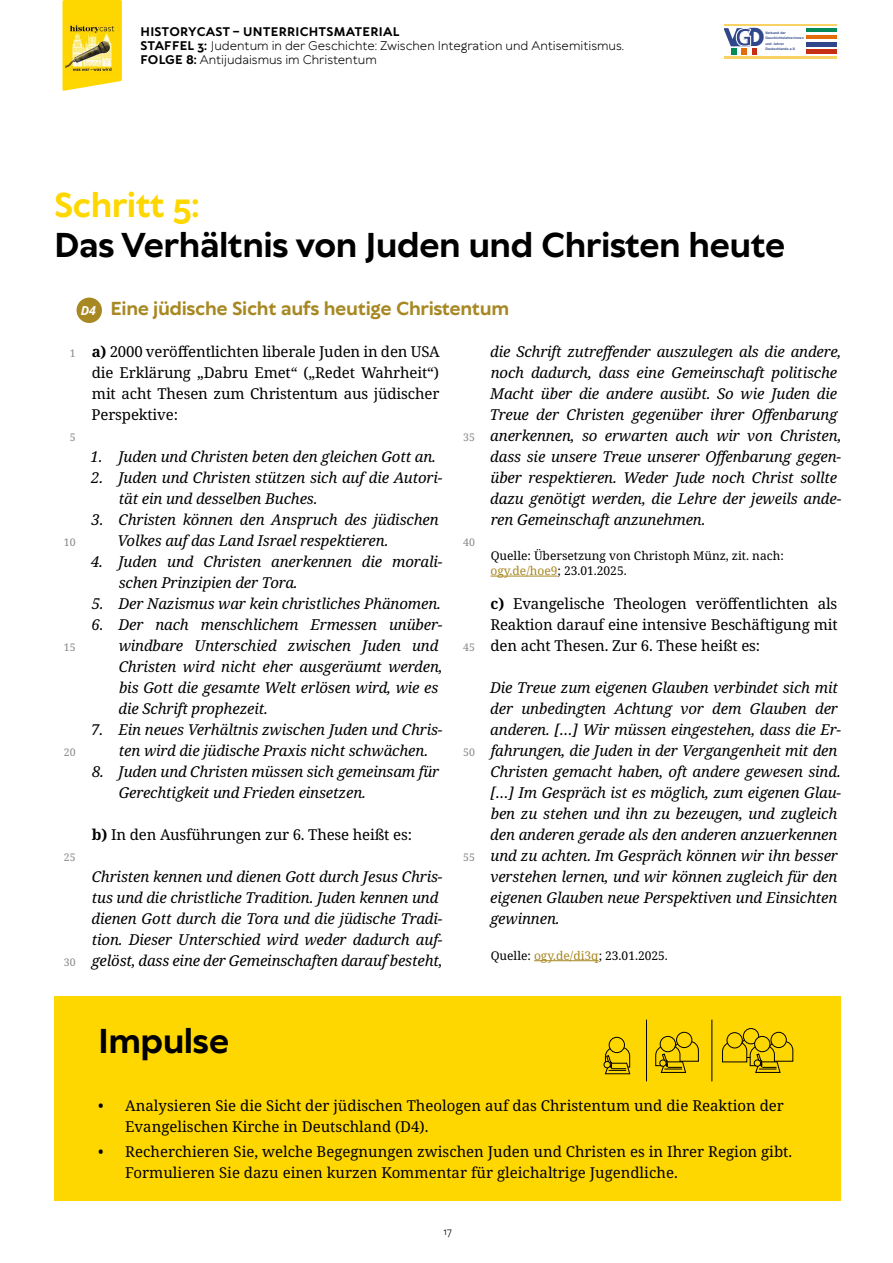
<style>
.page{position:relative;width:893px;height:1263px;background:#fff}
.page>*{position:absolute;margin:0;border:0;box-sizing:border-box;transform-origin:0 0}
.t1{font:700 33px "TT Wellingtons";letter-spacing:-.02em;color:#000}
.t2{font:700 33px "TT Wellingtons";letter-spacing:-.02em;color:#ffd700}
.t3{font:700 24.15px "Open Sans";color:#30488b}
.t4{font:700 18px "TT Wellingtons";letter-spacing:-.02em;color:#a78823}
.t5{font:italic 15px/21px "Noto Serif";letter-spacing:-.01em;color:#000}
.t6{font:15px/21px "Noto Serif";color:#000;text-align:justify}
.t7{font:12px/14.4px "TT Wellingtons";color:#000}
.t8{font:12px/14.4px "Noto Serif";color:#000}
.t9{font:10.5px "Noto Serif";color:#878787}
.t10{font:10.5px "TT Wellingtons";color:#000}
.t11{font:700 3.45px/5.4px "Helvetica Neue";letter-spacing:.025em;color:#30488b}
.s1{font-weight:700}
.s2{font-family:"Futura"}
.s3{font-family:"Noto Sans";font-style:italic;font-size:12.45px;color:#fff}
.s4{color:#a78823}
</style>
<div class="page">
<svg style="left:62px;top:0;width:60px;height:91px;background:#fedc21"></svg>
<img style="left:66px;top:22px;width:53px;height:52px">
<img style="left:806px;top:28px;width:31px;height:4px">
<img style="left:806px;top:35px;width:31px;height:4px">
<img style="left:806px;top:43px;width:31px;height:3px">
<img style="left:806px;top:50px;width:31px;height:3px">
<img style="left:725px;top:24px;width:112px;height:1px">
<img style="left:725px;top:57px;width:112px;height:1px">
<svg style="left:725px;top:28px;width:32px;height:27px"></svg>
<div style="left:77px;top:298px;width:25px;height:25px;background:#a78823;border-radius:50%"></div>
<hr style="left:490px;top:576px;width:67px;height:1px;background:#a78823">
<hr style="left:534px;top:960px;width:65px;height:1px;background:#a78823">
<div style="left:54px;top:996px;width:786px;height:205px;background:#ffd700"></div>
<div style="left:609px;top:1037px;width:16px;height:16px;border:1px solid #000;border-radius:50%"></div>
<svg style="left:604px;top:1046px;width:27px;height:28px"></svg>
<div style="left:660px;top:1036px;width:16px;height:16px;border:1px solid #000;border-radius:50%"></div>
<div style="left:676px;top:1032px;width:16px;height:16px;border:1px solid #000;border-radius:50%"></div>
<svg style="left:655px;top:1040px;width:44px;height:33px"></svg>
<div style="left:727px;top:1032px;width:16px;height:16px;border:1px solid #000;border-radius:50%"></div>
<div style="left:743px;top:1028px;width:16px;height:16px;border:1px solid #000;border-radius:50%"></div>
<hr style="left:646px;top:1020px;width:1px;height:61px;background:#000">
<hr style="left:711px;top:1020px;width:1px;height:61px;background:#000">
<div style="left:754px;top:1036px;width:16px;height:16px;border:1px solid #000;border-radius:50%"></div>
<div style="left:771px;top:1032px;width:16px;height:16px;border:1px solid #000;border-radius:50%"></div>
<svg style="left:722px;top:1037px;width:72px;height:36px"></svg>
<p class="t7" style="left:141px;top:24px;width:485px"><span class="s1">HISTORYCAST – UNTERRICHTSMATERIAL<br>STAFFEL 3:</span> Judentum in der Geschichte: Zwischen Integration und Antisemitismus.<br><span class="s1">FOLGE 8:</span> Antijudaismus im Christentum</p>
<h2 class="t3" style="left:735px;top:20px;width:31px">G<span class="s2">D</span></h2>
<p class="t11" style="left:765px;top:30px;width:40px">Verband der<br>Geschichtslehrerinnen und -lehrer<br>Deutschlands e.V.</p>
<h1 class="t2" style="left:54px;top:184px;width:147px">Schritt 5:</h1>
<h1 class="t1" style="left:54px;top:223px;width:733px">Das Verhältnis von Juden und Christen heute</h1>
<p class="t4" style="left:81px;top:297px;width:430px"><span class="s3">D4</span> Eine jüdische Sicht aufs heutige Christentum</p>
<p class="t6" style="left:92px;top:342px;width:349px"><span class="s1">a)</span> 2000 veröffentlichten liberale Juden in den USA die Erklärung „Dabru Emet“ („Redet Wahrheit“) mit acht Thesen zum Christentum aus jüdischer Perspektive:</p>
<p class="t5" style="left:90px;top:447px;width:347px">1. Juden und Christen beten den gleichen Gott an.</p>
<p class="t5" style="left:119px;top:468px;width:325px;text-indent:-27px">2. Juden und Christen stützen sich auf die Autori&shy;tät ein und desselben Buches.</p>
<p class="t5" style="left:118px;top:510px;width:323px;text-indent:-26px">3. Christen können den Anspruch des jüdischen<br>Volkes auf das Land Israel respektieren.</p>
<p class="t5" style="left:119px;top:552px;width:325px;text-indent:-28px">4. Juden und Christen anerkennen die morali&shy;schen Prinzipien der Tora.</p>
<p class="t5" style="left:92px;top:594px;width:351px">5. Der Nazismus war kein christliches Phänomen.</p>
<p class="t5" style="left:119px;top:615px;width:326px;text-indent:-27px">6. Der nach menschlichem Ermessen unüber&shy;windbare Unterschied zwischen Juden und Christen wird nicht eher ausgeräumt werden, bis Gott die gesamte Welt erlösen wird, wie es die Schrift prophezeit.</p>
<p class="t5" style="left:119px;top:720px;width:325px;text-indent:-28px">7. Ein neues Verhältnis zwischen Juden und Chris&shy;ten wird die jüdische Praxis nicht schwächen.</p>
<p class="t5" style="left:119px;top:762px;width:322px;text-indent:-27px">8. Juden und Christen müssen sich gemeinsam für<br>Gerechtigkeit und Frieden einsetzen.</p>
<p class="t6" style="left:92px;top:825px;width:321px"><span class="s1">b)</span> In den Ausführungen zur 6. These heißt es:</p>
<p class="t5" style="left:91px;top:867px;width:353px">Christen kennen und dienen Gott durch Jesus Chris&shy;tus und die christliche Tradition. Juden kennen und dienen Gott durch die Tora und die jüdische Tradi&shy;tion. Dieser Unterschied wird weder dadurch auf&shy;gelöst, dass eine der Gemeinschaften darauf besteht,</p>
<p class="t5" style="left:490px;top:342px;width:353px">die Schrift zutreffender auszulegen als die andere, noch dadurch, dass eine Gemeinschaft politische Macht über die andere ausübt. So wie Juden die Treue der Christen gegenüber ihrer Offenbarung anerkennen, so erwarten auch wir von Christen, dass sie unsere Treue unserer Offenbarung gegen&shy;über respektieren. Weder Jude noch Christ sollte dazu genötigt werden, die Lehre der jeweils ande&shy;ren Gemeinschaft anzunehmen.</p>
<p class="t8" style="left:490px;top:549px;width:295px">Quelle: Übersetzung von Christoph Münz, zit. nach: <span class="s4">ogy.de/hoe9</span>; 23.01.2025.</p>
<p class="t6" style="left:490px;top:594px;width:349px"><span class="s1">c)</span> Evangelische Theologen veröffentlichten als Reaktion darauf eine intensive Beschäftigung mit den acht Thesen. Zur 6. These heißt es:</p>
<p class="t5" style="left:490px;top:678px;width:353px">Die Treue zum eigenen Glauben verbindet sich mit der unbedingten Achtung vor dem Glauben der anderen. […] Wir müssen eingestehen, dass die Er&shy;fahrungen, die Juden in der Vergangenheit mit den Christen gemacht haben, oft andere gewesen sind. […] Im Gespräch ist es möglich, zum eigenen Glau&shy;ben zu stehen und ihn zu bezeugen, und zugleich den anderen gerade als den anderen anzuerkennen und zu achten. Im Gespräch können wir ihn besser verstehen lernen, und wir können zugleich für den eigenen Glauben neue Perspektiven und Einsichten gewinnen.</p>
<p class="t8" style="left:491px;top:948px;width:179px">Quelle: <span class="s4">ogy.de/di3q</span>; 23.01.2025.</p>
<p class="t9" style="left:70px;top:346px;width:7px">1</p>
<p class="t9" style="left:463px;top:430px;width:13px">35</p>
<p class="t9" style="left:70px;top:430px;width:7px">5</p>
<p class="t9" style="left:64px;top:535px;width:13px">10</p>
<p class="t9" style="left:463px;top:535px;width:13px">40</p>
<p class="t9" style="left:64px;top:640px;width:13px">15</p>
<p class="t9" style="left:463px;top:640px;width:13px">45</p>
<p class="t9" style="left:64px;top:745px;width:13px">20</p>
<p class="t9" style="left:463px;top:745px;width:13px">50</p>
<p class="t9" style="left:64px;top:850px;width:13px">25</p>
<p class="t9" style="left:463px;top:850px;width:13px">55</p>
<p class="t9" style="left:64px;top:955px;width:13px">30</p>
<h1 class="t1" style="left:98px;top:1019px;width:133px">Impulse</h1>
<p class="t6" style="left:125px;top:1095px;width:660px;text-indent:-27px">• Analysieren Sie die Sicht der jüdischen Theologen auf das Christentum und die Reaktion der<br>Evangelischen Kirche in Deutschland (D4).</p>
<p class="t6" style="left:125px;top:1142px;width:669px;text-indent:-27px">• Recherchieren Sie, welche Begegnungen zwischen Juden und Christen es in Ihrer Region gibt.<br>Formulieren Sie dazu einen kurzen Kommentar für gleichaltrige Jugendliche.</p>
<p class="t10" style="left:443px;top:1224px;width:10px">17</p>
</div>
